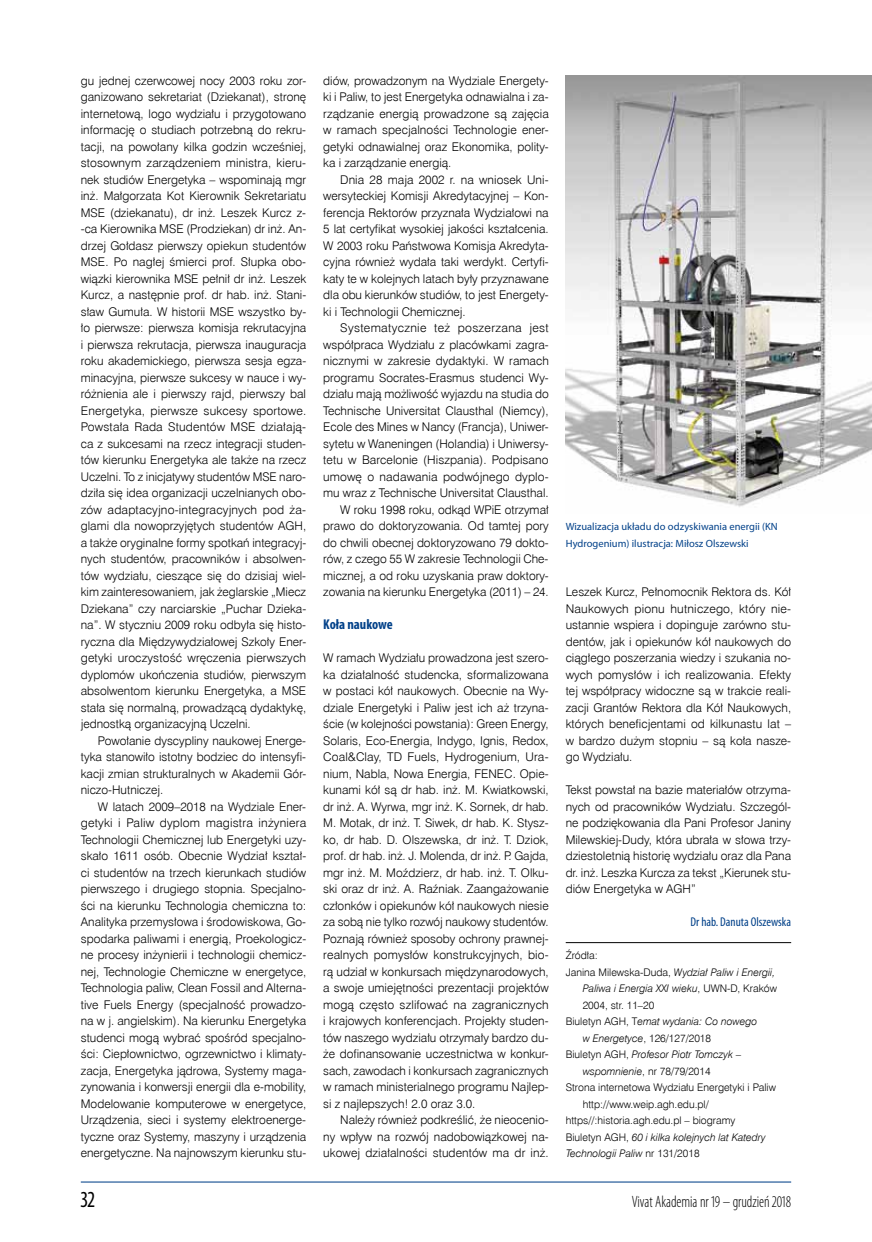
<style>
.page{position:relative;width:872px;height:1242px;background:#fff}
.page>*{position:absolute;margin:0;border:0;box-sizing:border-box;transform-origin:0 0}
.t1{font:condensed 23.1px "Myriad Pro";color:#000;scale:.91 1}
.t2{font:300 condensed 16.5px "Myriad Pro";color:#000;scale:.91 1}
.t3{font:700 condensed 14.25px "Myriad Pro";color:#024189}
.t4{font:condensed 12.75px "Myriad Pro";color:#024189}
.t5{font:12px/16.5px "Swis 721 Lt EU";color:#000;text-align:justify}
.t6{font:italic 10.5px "Swis 721 Lt EU";color:#000}
.t7{font:10.5px "Swis 721 Lt EU";color:#000}
.t8{font:10.5px/16.5px "Myriad Pro";color:#024189}
.s1{font-style:normal}
.s2{font-style:italic}
</style>
<div class="page">
<hr style="left:81px;top:1181px;width:710px;height:1px;background:#024189">
<hr style="left:566px;top:942px;width:225px;height:1px;background:#000">
<img style="left:566px;top:76px;width:306px;height:431px">
<p class="t5" style="left:81px;top:72px;width:227px">gu jednej czerwcowej nocy 2003 roku zor&shy;ganizowano sekretariat (Dziekanat), stronę internetową, logo wydziału i przygotowano informację o studiach potrzebną do rekru&shy;tacji, na powołany kilka godzin wcześniej, stosownym zarządzeniem ministra, kieru&shy;nek studiów Energetyka – wspominają mgr inż. Małgorzata Kot Kierownik Sekretariatu MSE (dziekanatu), dr inż. Leszek Kurcz z--ca Kierownika MSE (Prodziekan) dr inż. An&shy;drzej Gołdasz pierwszy opiekun studentów MSE. Po nagłej śmierci prof. Słupka obo&shy;wiązki kierownika MSE pełnił dr inż. Leszek Kurcz, a następnie prof. dr hab. inż. Stani&shy;sław Gumuła. W historii MSE wszystko by&shy;ło pierwsze: pierwsza komisja rekrutacyjna i pierwsza rekrutacja, pierwsza inauguracja roku akademickiego, pierwsza sesja egza&shy;minacyjna, pierwsze sukcesy w nauce i wy&shy;różnienia ale i pierwszy rajd, pierwszy bal Energetyka, pierwsze sukcesy sportowe.<br>Powstała Rada Studentów MSE działają&shy;ca z sukcesami na rzecz integracji studen&shy;tów kierunku Energetyka ale także na rzecz Uczelni. To z inicjatywy studentów MSE naro&shy;dziła się idea organizacji uczelnianych obo&shy;zów adaptacyjno-integracyjnych pod ża&shy;glami dla nowoprzyjętych studentów AGH, a także oryginalne formy spotkań integracyj&shy;nych studentów, pracowników i absolwen&shy;tów wydziału, cieszące się do dzisiaj wiel&shy;kim zainteresowaniem, jak żeglarskie „Miecz Dziekana” czy narciarskie „Puchar Dzieka&shy;na”. W styczniu 2009 roku odbyła się histo&shy;ryczna dla Międzywydziałowej Szkoły Ener&shy;getyki uroczystość wręczenia pierwszych dyplomów ukończenia studiów, pierwszym absolwentom kierunku Energetyka, a MSE stała się normalną, prowadzącą dydaktykę, jednostką organizacyjną Uczelni.</p>
<p class="t5" style="left:81px;top:732px;width:227px;text-indent:17px">Powołanie dyscypliny naukowej Energe&shy;tyka stanowiło istotny bodziec do intensyfi&shy;kacji zmian strukturalnych w Akademii Gór&shy;niczo-Hutniczej.</p>
<p class="t5" style="left:81px;top:798px;width:227px;text-indent:17px">W latach 2009–2018 na Wydziale Ener&shy;getyki i Paliw dyplom magistra inżyniera Technologii Chemicznej lub Energetyki uzy&shy;skało 1611 osób. Obecnie Wydział kształ&shy;ci studentów na trzech kierunkach studiów pierwszego i drugiego stopnia. Specjalno&shy;ści na kierunku Technologia chemiczna to:<br>Analityka przemysłowa i środowiskowa, Go&shy;spodarka paliwami i energią, Proekologicz&shy;ne procesy inżynierii i technologii chemicz&shy;nej, Technologie Chemiczne w energetyce, Technologia paliw, Clean Fossil and Alterna&shy;tive Fuels Energy (specjalność prowadzo&shy;na w j. angielskim). Na kierunku Energetyka studenci mogą wybrać spośród specjalno&shy;ści: Ciepłownictwo, ogrzewnictwo i klimaty&shy;zacja, Energetyka jądrowa, Systemy maga&shy;zynowania i konwersji energii dla e-mobility, Modelowanie komputerowe w energetyce, Urządzenia, sieci i systemy elektroenerge&shy;tyczne oraz Systemy, maszyny i urządzenia energetyczne. Na najnowszym kierunku stu-</p>
<p class="t5" style="left:323px;top:72px;width:227px">diów, prowadzonym na Wydziale Energety&shy;ki i Paliw, to jest Energetyka odnawialna i za&shy;rządzanie energią prowadzone są zajęcia w ramach specjalności Technologie ener&shy;getyki odnawialnej oraz Ekonomika, polity&shy;ka i zarządzanie energią.</p>
<p class="t5" style="left:323px;top:171px;width:227px;text-indent:17px">Dnia 28 maja 2002 r. na wniosek Uni&shy;wersyteckiej Komisji Akredytacyjnej – Kon&shy;ferencja Rektorów przyznała Wydziałowi na 5 lat certyfikat wysokiej jakości kształcenia.<br>W 2003 roku Państwowa Komisja Akredyta&shy;cyjna również wydała taki werdykt. Certyfi&shy;katy te w kolejnych latach były przyznawane dla obu kierunków studiów, to jest Energety&shy;ki i Technologii Chemicznej.</p>
<p class="t5" style="left:323px;top:320px;width:227px;text-align:right">Systematycznie też poszerzana jest współpraca Wydziału z placówkami zagra&shy;nicznymi w zakresie dydaktyki. W ramach programu Socrates-Erasmus studenci Wy&shy;działu mają możliwość wyjazdu na studia do Technische Universitat Clausthal (Niemcy), Ecole des Mines w Nancy (Francja), Uniwer&shy;sytetu w Waneningen (Holandia) i Uniwersy&shy;tetu w Barcelonie (Hiszpania). Podpisano umowę o nadawania podwójnego dyplo&shy;mu wraz z Technische Universitat Clausthal.<br>W roku 1998 roku, odkąd WPiE otrzymał prawo do doktoryzowania. Od tamtej pory do chwili obecnej doktoryzowano 79 dokto&shy;rów, z czego 55 W zakresie Technologii Che&shy;micznej, a od roku uzyskania praw doktory&shy;zowania na kierunku Energetyka (2011) – 24.</p>
<p class="t3" style="left:323px;top:615px;width:71px">Koła naukowe</p>
<p class="t5" style="left:323px;top:650px;width:227px">W ramach Wydziału prowadzona jest szero&shy;ka działalność studencka, sformalizowana w postaci kół naukowych. Obecnie na Wy&shy;dziale Energetyki i Paliw jest ich aż trzyna&shy;ście (w kolejności powstania): Green Energy, Solaris, Eco-Energia, Indygo, Ignis, Redox, Coal&amp;Clay, TD Fuels, Hydrogenium, Ura&shy;nium, Nabla, Nowa Energia, FENEC. Opie&shy;kunami kół są dr hab. inż. M. Kwiatkowski, dr inż. A. Wyrwa, mgr inż. K. Sornek, dr hab.<br>M. Motak, dr inż. T. Siwek, dr hab. K. Stysz&shy;ko, dr hab. D. Olszewska, dr inż. T. Dziok, prof. dr hab. inż. J. Molenda, dr inż. P. Gajda, mgr inż. M. Moździerz, dr hab. inż. T. Olku&shy;ski oraz dr inż. A. Raźniak. Zaangażowanie członków i opiekunów kół naukowych niesie za sobą nie tylko rozwój naukowy studentów.<br>Poznają również sposoby ochrony prawnej&shy;realnych pomysłów konstrukcyjnych, bio&shy;rą udział w konkursach międzynarodowych, a swoje umiejętności prezentacji projektów mogą często szlifować na zagranicznych i krajowych konferencjach. Projekty studen&shy;tów naszego wydziału otrzymały bardzo du&shy;że dofinansowanie uczestnictwa w konkur&shy;sach, zawodach i konkursach zagranicznych w ramach ministerialnego programu Najlep&shy;si z najlepszych! 2.0 oraz 3.0.</p>
<p class="t5" style="left:323px;top:1112px;width:227px;text-indent:17px">Należy również podkreślić, że nieocenio&shy;ny wpływ na rozwój nadobowiązkowej na&shy;ukowej działalności studentów ma dr inż.</p>
<p class="t8" style="left:566px;top:518px;width:214px">Wizualizacja układu do odzyskiwania energii (KN<br>Hydrogenium) ilustracja: Miłosz Olszewski</p>
<p class="t5" style="left:566px;top:584px;width:227px">Leszek Kurcz, Pełnomocnik Rektora ds. Kół Naukowych pionu hutniczego, który nie&shy;ustannie wspiera i dopinguje zarówno stu&shy;dentów, jak i opiekunów kół naukowych do ciągłego poszerzania wiedzy i szukania no&shy;wych pomysłów i ich realizowania. Efekty tej współpracy widoczne są w trakcie reali&shy;zacji Grantów Rektora dla Kół Naukowych, których beneficjentami od kilkunastu lat – w bardzo dużym stopniu – są koła nasze&shy;go Wydziału.</p>
<p class="t5" style="left:566px;top:782px;width:227px">Tekst powstał na bazie materiałów otrzyma&shy;nych od pracowników Wydziału. Szczegól&shy;ne podziękowania dla Pani Profesor Janiny Milewskiej-Dudy, która ubrała w słowa trzy&shy;dziestoletnią historię wydziału oraz dla Pana dr. inż. Leszka Kurcza za tekst „Kierunek stu&shy;diów Energetyka w AGH”</p>
<p class="t4" style="left:690px;top:914px;width:102px">Dr hab. Danuta Olszewska</p>
<p class="t7" style="left:566px;top:949px;width:34px">Źródła:</p>
<p class="t6" style="left:566px;top:965px;width:211px"><span class="s1">Janina Milewska-Duda,</span> Wydział Paliw i Energii,</p>
<p class="t6" style="left:583px;top:982px;width:196px">Paliwa i Energia XXI wieku<span class="s1">, UWN-D, Kraków</span></p>
<p class="t7" style="left:583px;top:998px;width:73px">2004, str. 11–20</p>
<p class="t6" style="left:566px;top:1015px;width:193px"><span class="s1">Biuletyn AGH, T</span>emat wydania: Co nowego</p>
<p class="t7" style="left:583px;top:1031px;width:130px"><span class="s2">w Energetyce</span>, 126/127/2018</p>
<p class="t6" style="left:566px;top:1048px;width:177px"><span class="s1">Biuletyn AGH,</span> Profesor Piotr Tomczyk –</p>
<p class="t7" style="left:583px;top:1064px;width:129px"><span class="s2">wspomnienie</span>, nr 78/79/2014</p>
<p class="t7" style="left:566px;top:1081px;width:212px">Strona internetowa Wydziału Energetyki i Paliw</p>
<p class="t7" style="left:583px;top:1097px;width:128px">http://www.weip.agh.edu.pl/</p>
<p class="t7" style="left:566px;top:1114px;width:171px">https//:historia.agh.edu.pl – biogramy</p>
<p class="t6" style="left:566px;top:1130px;width:201px"><span class="s1">Biuletyn AGH,</span> 60 i kilka kolejnych lat Katedry</p>
<p class="t6" style="left:566px;top:1147px;width:135px">Technologii Paliw <span class="s1">nr 131/2018</span></p>
<h1 class="t1" style="left:81px;top:1185px;width:17px">32</h1>
<h2 class="t2" style="left:632px;top:1192px;width:176px">Vivat Akademia nr 19 – grudzień 2018</h2>
</div>
